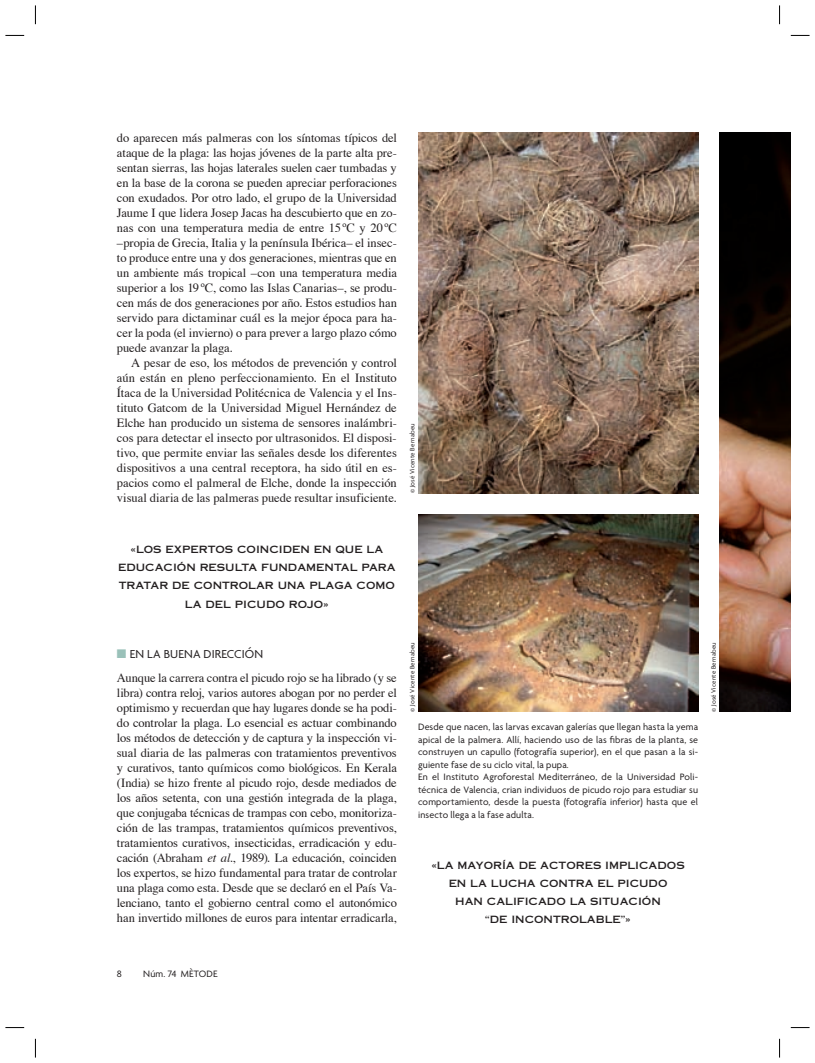
<style>
.page{position:relative;width:815px;height:1063px;background:#fff}
.page>*{position:absolute;margin:0;border:0;box-sizing:border-box;transform-origin:0 0}
.t1{font:12.5px/15px "Times";letter-spacing:-.005em;color:#231f20;text-align:justify}
.t2{font:12.5px "Agenda";letter-spacing:.01em;color:#231f20}
.t3{font:10px/12.5px "Agenda";letter-spacing:.015em;color:#231f20}
.t4{font:10px/18.1px "Copperplate Thirty One AB";color:#231f20;text-align:center}
.t5{font:6.88px "Agenda";letter-spacing:.02em;color:#231f20}
.s1{color:#9ac1b9}
.s2{font-style:italic}
</style>
<div class="page">
<img style="left:719px;top:133px;width:71px;height:579px">
<img style="left:418px;top:133px;width:280px;height:360px">
<img style="left:418px;top:514px;width:280px;height:198px">
<svg style="left:5px;top:35px;width:19px;height:1px"></svg>
<svg style="left:791px;top:35px;width:19px;height:1px"></svg>
<svg style="left:5px;top:1027px;width:19px;height:1px"></svg>
<svg style="left:791px;top:1027px;width:19px;height:1px"></svg>
<svg style="left:35px;top:5px;width:1px;height:19px"></svg>
<svg style="left:35px;top:1039px;width:1px;height:19px"></svg>
<svg style="left:779px;top:5px;width:1px;height:19px"></svg>
<svg style="left:779px;top:1039px;width:1px;height:19px"></svg>
<p class="t1" style="left:117px;top:132px;width:282px">do aparecen más palmeras con los síntomas típicos del ataque de la plaga: las hojas jóvenes de la parte alta pre&shy;sentan sierras, las hojas laterales suelen caer tumbadas y en la base de la corona se pueden apreciar perforaciones con exudados. Por otro lado, el grupo de la Universidad Jaume I que lidera Josep Jacas ha descubierto que en zo&shy;nas con una temperatura media de entre 15 ºC y 20 ºC –propia de Grecia, Italia y la península Ibérica– el insec&shy;to produce entre una y dos generaciones, mientras que en un ambiente más tropical –con una temperatura media superior a los 19 ºC, como las Islas Canarias–, se produ&shy;cen más de dos generaciones por año. Estos estudios han servido para dictaminar cuál es la mejor época para ha&shy;cer la poda (el invierno) o para prever a largo plazo cómo puede avanzar la plaga.</p>
<p class="t1" style="left:117px;top:357px;width:281px;text-indent:14px">A pesar de eso, los métodos de prevención y control aún están en pleno perfeccionamiento. En el Instituto Ítaca de la Universidad Politécnica de Valencia y el Ins&shy;tituto Gatcom de la Universidad Miguel Hernández de Elche han producido un sistema de sensores inalámbri&shy;cos para detectar el insecto por ultrasonidos. El disposi&shy;tivo, que permite enviar las señales desde los diferentes dispositivos a una central receptora, ha sido útil en es&shy;pacios como el palmeral de Elche, donde la inspección visual diaria de las palmeras puede resultar insuficiente.</p>
<p class="t5" style="left:410px;top:493px;width:71px;rotate:-90deg">© José Vicente Bernabeu</p>
<p class="t4" style="left:118px;top:541px;width:279px">«LOS EXPERTOS COINCIDEN EN QUE LA<br>EDUCACIÓN RESULTA FUNDAMENTAL PARA<br>TRATAR DE CONTROLAR UNA PLAGA COMO<br>LA DEL PICUDO ROJO»</p>
<p class="t2" style="left:117px;top:649px;width:148px"><span class="s1">■</span> EN LA BUENA DIRECCIÓN</p>
<p class="t1" style="left:117px;top:672px;width:282px">Aunque la carrera contra el picudo rojo se ha librado (y se libra) contra reloj, varios autores abogan por no perder el optimismo y recuerdan que hay lugares donde se ha podi&shy;do controlar la plaga. Lo esencial es actuar combinando los métodos de detección y de captura y la inspección vi&shy;sual diaria de las palmeras con tratamientos preventivos y curativos, tanto químicos como biológicos. En Kerala (India) se hizo frente al picudo rojo, desde mediados de los años setenta, con una gestión integrada de la plaga, que conjugaba técnicas de trampas con cebo, monitoriza&shy;ción de las trampas, tratamientos químicos preventivos, tratamientos curativos, insecticidas, erradicación y edu&shy;cación (Abraham <span class="s2">et al</span>., 1989). La educación, coinciden los expertos, se hizo fundamental para tratar de controlar una plaga como esta. Desde que se declaró en el País Va&shy;lenciano, tanto el gobierno central como el autonómico han invertido millones de euros para intentar erradicarla,</p>
<p class="t5" style="left:410px;top:712px;width:71px;rotate:-90deg">© José Vicente Bernabeu</p>
<p class="t3" style="left:418px;top:722px;width:282px">Desde que nacen, las larvas excavan galerías que llegan hasta la yema apical de la palmera. Allí, haciendo uso de las fibras de la planta, se construyen un capullo (fotografía superior), en el que pasan a la si&shy;guiente fase de su ciclo vital, la pupa<span class="s2">.<br></span>En el Instituto Agroforestal Mediterráneo, de la Universidad Poli&shy;técnica de Valencia, crian individuos de picudo rojo para estudiar su comportamiento, desde la puesta (fotografía inferior) hasta que el insecto llega a la fase adulta.</p>
<p class="t4" style="left:431px;top:856px;width:255px">«LA MAYORÍA DE ACTORES IMPLICADOS<br>EN LA LUCHA CONTRA EL PICUDO<br>HAN CALIFICADO LA SITUACIÓN<br>“DE INCONTROLABLE”»</p>
<p class="t5" style="left:711px;top:712px;width:71px;rotate:-90deg">© José Vicente Bernabeu</p>
<p class="t3" style="left:117px;top:968px;width:7px">8</p>
<p class="t3" style="left:143px;top:968px;width:76px">Núm. 74 MÈTODE</p>
</div>
